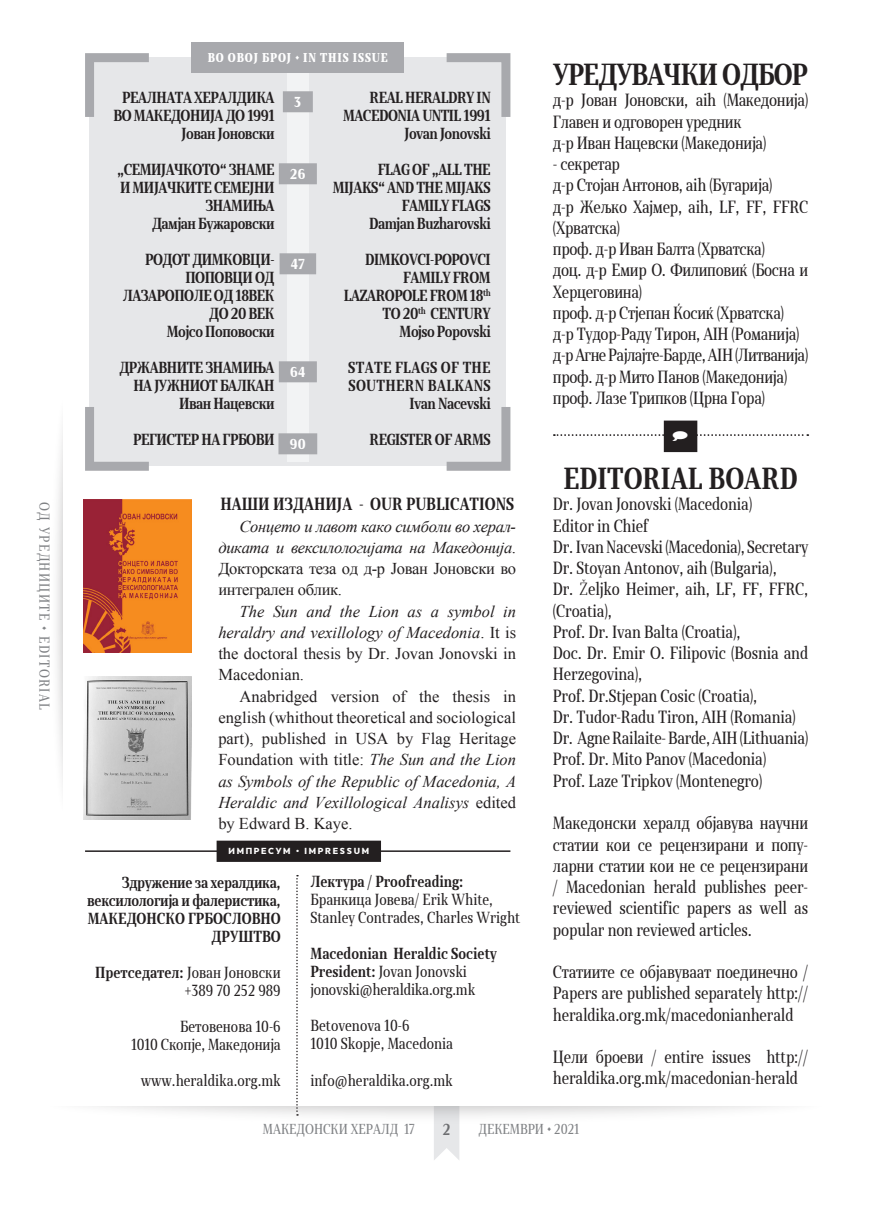
<style>
.page{position:relative;width:872px;height:1212px;background:#fff}
.page>*{position:absolute;margin:0;border:0;box-sizing:border-box;transform-origin:0 0}
.НАСЛОВ{font:700 28.5px "Skola Serif Cn";letter-spacing:-.03em;color:#231f20}
.НАСЛОВ-2{font:700 28.5px "Skola Serif Cn";color:#231f20}
.ГЛАВЕН_ТЕКСТ{font:16.5px/21.3px "Skola Serif Cn";letter-spacing:-.01em;color:#231f20}
._1_ГЛАВЕН_ТЕКСТ{font:italic 16.5px/21.3px "Times New Roman";letter-spacing:-.01em;color:#231f20;text-align:justify}
._1_ГЛАВЕН_ТЕКСТ-2{font:16.5px/21.3px "Times New Roman";color:#231f20;text-align:justify}
.ГЛАВЕН_ТЕКСТ-2{font:16.5px "Skola Serif Cn";letter-spacing:-.03em;color:#231f20}
.МЕЃУНАСЛОВ{font:700 16.5px "Skola Serif Cn";color:#231f20}
.СОДРЖИНА{font:700 15px/18px "Skola Serif Cn";letter-spacing:-.03em;color:#231f20;text-align:right}
.ИМПРЕСУМ{font:15px/18px "Skola Serif Cn";color:#231f20}
.ИМПРЕСУМ-2{font:700 15px/18px "Skola Serif Cn";color:#231f20;text-align:right}
.ИМПРЕСУМ-3{font:700 15px/18px "Skola Serif Cn";letter-spacing:-.02em;color:#231f20;text-align:right}
.СОДРЖИНА-2{font:700 15px/18px "Skola Serif Cn";letter-spacing:.02em;color:#231f20}
.ГЛАВЕН_ТЕКСТ-3{font:700 15px "Skola Serif Cn";color:#6c6d70}
.РУБРИКА{font:13.5px "Skola Serif Cn";color:#808285}
.РУБРИКА-2{font:13.5px "Skola Serif Cn";letter-spacing:.1em;color:#808285}
.СОДРЖИНА_СТРАНИЦИ{font:900 13.5px "Skola Serif Cn";letter-spacing:.02em;color:#fff}
.СОДРЖИНА-3{font:900 12px "Skola Serif Cn";letter-spacing:.075em;color:#fff}
.ИМПРЕСУМ_ХЕДЕР{font:900 8.25px "Skola Sans";letter-spacing:.2em;color:#fff}
.s1{font-style:normal}
.s2{font-style:italic}
.s3{font-weight:700}
.s4{font-weight:300}
</style>
<div class="page">
<img style="left:110px;top:1107px;width:652px;height:53px">
<div style="left:90px;top:58px;width:416px;height:408px;background:#e6e7e9"></div>
<svg style="left:85px;top:53px;width:73px;height:73px"></svg>
<svg style="left:85px;top:398px;width:64px;height:73px"></svg>
<svg style="left:437px;top:53px;width:74px;height:64px"></svg>
<svg style="left:446px;top:407px;width:65px;height:64px"></svg>
<div style="left:287px;top:60px;width:21px;height:402px;background:#f2f3f4"></div>
<div style="left:283px;top:91px;width:30px;height:21px;background:#a8a9ad"></div>
<div style="left:279px;top:163px;width:38px;height:21px;background:#a8a9ad"></div>
<div style="left:279px;top:253px;width:37px;height:21px;background:#a8a9ad"></div>
<div style="left:279px;top:361px;width:38px;height:21px;background:#a8a9ad"></div>
<div style="left:278px;top:433px;width:39px;height:21px;background:#a8a9ad"></div>
<div style="left:191px;top:43px;width:213px;height:30px;background:#a8a9ad"></div>
<hr style="left:85px;top:850px;width:425px;height:2px;background:#231f20">
<div style="left:217px;top:841px;width:164px;height:21px;background:#231f20"></div>
<div style="left:664px;top:421px;width:33px;height:31px;background:#231f20"></div>
<svg style="left:296px;top:875px;width:2px;height:241px"></svg>
<img style="left:84px;top:676px;width:107px;height:144px">
<img style="left:84px;top:500px;width:107px;height:153px">
<svg style="left:554px;top:431px;width:254px;height:10px"></svg>
<p class="РУБРИКА-2" style="left:53px;top:502px;width:209px;rotate:90deg">ОД УРЕДНИЦИТЕ • EDITORIAL</p>
<p class="СОДРЖИНА-3" style="left:208px;top:51px;width:182px">ВО ОВОЈ БРОЈ • IN THIS ISSUE</p>
<p class="СОДРЖИНА" style="left:114px;top:88px;width:162px;text-align:center">РЕАЛНАТА ХЕРАЛДИКА<br>ВО МАКЕДОНИЈА ДО 1991</p>
<p class="СОДРЖИНА" style="left:182px;top:124px;width:94px">Јован Јоновски</p>
<p class="СОДРЖИНА" style="left:117px;top:160px;width:159px">„СЕМИЈАЧКОТО“ ЗНАМЕ<br>И МИЈАЧКИТЕ СЕМЕЈНИ<br>ЗНАМИЊА</p>
<p class="СОДРЖИНА" style="left:152px;top:214px;width:124px">Дамјан Бужаровски</p>
<p class="СОДРЖИНА" style="left:123px;top:250px;width:153px">РОДОТ ДИМКОВЦИ-<br>ПОПОВЦИ ОД<br>ЛАЗАРОПОЛЕ ОД 18ВЕК<br>ДО 20 ВЕК</p>
<p class="СОДРЖИНА" style="left:167px;top:322px;width:109px">Мојсо Поповоски</p>
<p class="СОДРЖИНА" style="left:119px;top:358px;width:157px">ДРЖАВНИТЕ ЗНАМИЊА<br>НА ЈУЖНИОТ БАЛКАН</p>
<p class="СОДРЖИНА" style="left:179px;top:394px;width:97px">Иван Нацевски</p>
<p class="СОДРЖИНА" style="left:133px;top:430px;width:143px">РЕГИСТЕР НА ГРБОВИ</p>
<p class="СОДРЖИНА_СТРАНИЦИ" style="left:294px;top:94px;width:9px">3</p>
<p class="СОДРЖИНА_СТРАНИЦИ" style="left:290px;top:166px;width:17px">26</p>
<p class="СОДРЖИНА_СТРАНИЦИ" style="left:291px;top:256px;width:15px">47</p>
<p class="СОДРЖИНА_СТРАНИЦИ" style="left:290px;top:364px;width:17px">64</p>
<p class="СОДРЖИНА_СТРАНИЦИ" style="left:290px;top:436px;width:17px">90</p>
<p class="СОДРЖИНА" style="left:343px;top:88px;width:149px">REAL HERALDRY IN<br>MACEDONIA UNTIL 1991</p>
<p class="СОДРЖИНА" style="left:404px;top:124px;width:88px">Jovan Jonovski</p>
<p class="СОДРЖИНА" style="left:333px;top:160px;width:159px">FLAG OF „ALL THE<br>MIJAKS“ AND THE MIJAKS<br>FAMILY FLAGS</p>
<p class="СОДРЖИНА" style="left:369px;top:214px;width:123px">Damjan Buzharovski</p>
<p class="СОДРЖИНА" style="left:344px;top:250px;width:148px">DIMKOVCI-POPOVCI<br>FAMILY FROM<br>LAZAROPOLE FROM 18<sup>th<br></sup>TO 20<sup>th</sup> CENTURY</p>
<p class="СОДРЖИНА" style="left:399px;top:322px;width:93px">Mojso Popovski</p>
<p class="СОДРЖИНА-2" style="left:348px;top:358px;width:144px">STATE FLAGS OF THE<br>SOUTHERN BALKANS</p>
<p class="СОДРЖИНА" style="left:409px;top:394px;width:83px">Ivan Nacevski</p>
<p class="СОДРЖИНА" style="left:369px;top:430px;width:123px">REGISTER OF ARMS</p>
<p class="МЕЃУНАСЛОВ" style="left:220px;top:494px;width:295px">НАШИ ИЗДАНИЈА - OUR PUBLICATIONS</p>
<p class="_1_ГЛАВЕН_ТЕКСТ" style="left:218px;top:515px;width:299px;text-indent:21px">Сонцето и лавот како симболи во херал&shy;диката и вексилологијата на Македонија<span class="s1">.<br>Докторската теза од д-р Јован Јоновски во интегрален облик.</span></p>
<p class="_1_ГЛАВЕН_ТЕКСТ" style="left:218px;top:600px;width:299px;text-indent:21px">The Sun and the Lion as a symbol in heraldry and vexillology of Macedonia<span class="s1">. It is the doctoral thesis by Dr. Jovan Jonovski in Macedonian.</span></p>
<p class="_1_ГЛАВЕН_ТЕКСТ-2" style="left:218px;top:685px;width:299px;text-indent:21px">Anabridged version of the thesis in english (whithout theoretical and sociological part), published in USA by Flag Heritage Foundation with title: <span class="s2">The Sun and the Lion as Symbols of the Republic of Macedonia, A Heraldic and Vexillological Analisys</span> edited by Edward B. Kaye.</p>
<p class="ИМПРЕСУМ_ХЕДЕР" style="left:228px;top:846px;width:142px">ИМПРЕСУМ • IMPRESSUM</p>
<p class="ИМПРЕСУМ-3" style="left:87px;top:873px;width:195px">Здружение за хералдика, вексилологија и фалеристика,</p>
<p class="ИМПРЕСУМ-2" style="left:88px;top:909px;width:194px">МАКЕДОНСКО ГРБОСЛОВНО<br>ДРУШТВО</p>
<p class="ИМПРЕСУМ" style="left:95px;top:963px;width:187px"><span class="s3">Претседател:</span> Јован Јоновски</p>
<p class="ИМПРЕСУМ" style="left:184px;top:981px;width:98px">+389 70 252 989</p>
<p class="ИМПРЕСУМ" style="left:180px;top:1017px;width:102px">Бетовенова 10-6</p>
<p class="ИМПРЕСУМ" style="left:131px;top:1035px;width:151px">1010 Скопје, Македонија</p>
<p class="ИМПРЕСУМ" style="left:141px;top:1071px;width:141px">www.heraldika.org.mk</p>
<p class="ИМПРЕСУМ-2" style="left:310px;top:872px;width:155px">Лектура / Proofreading:</p>
<p class="ИМПРЕСУМ" style="left:310px;top:890px;width:211px">Бранкица Јовева/ Erik White,<br>Stanley Contrades, Charles Wright</p>
<p class="ИМПРЕСУМ-2" style="left:310px;top:945px;width:188px">Macedonian Heraldic Society</p>
<p class="ИМПРЕСУМ" style="left:310px;top:963px;width:158px"><span class="s3">President:</span> Jovan Jonovski</p>
<p class="ИМПРЕСУМ" style="left:310px;top:981px;width:166px">jonovski@heraldika.org.mk</p>
<p class="ИМПРЕСУМ" style="left:310px;top:1017px;width:100px">Betovenova 10-6</p>
<p class="ИМПРЕСУМ" style="left:310px;top:1035px;width:144px">1010 Skopje, Macedonia</p>
<p class="ИМПРЕСУМ" style="left:310px;top:1071px;width:144px">info@heraldika.org.mk</p>
<p class="НАСЛОВ" style="left:553px;top:58px;width:256px">УРЕДУВАЧКИ ОДБОР</p>
<p class="ГЛАВЕН_ТЕКСТ" style="left:553px;top:90px;width:257px">д-р Јован Јоновски, aih (Македонија)<br>Главен и одговорен уредник</p>
<p class="ГЛАВЕН_ТЕКСТ" style="left:553px;top:132px;width:215px">д-р Иван Нацевски (Македонија)</p>
<p class="ГЛАВЕН_ТЕКСТ" style="left:553px;top:153px;width:68px">- секретар</p>
<p class="ГЛАВЕН_ТЕКСТ" style="left:553px;top:175px;width:221px">д-р Стојан Антонов, aih (Бугарија)</p>
<p class="ГЛАВЕН_ТЕКСТ" style="left:553px;top:196px;width:257px">д-р Жељко Хајмер, aih, LF, FF, FFRC (Хрватска)</p>
<p class="ГЛАВЕН_ТЕКСТ" style="left:553px;top:238px;width:213px">проф. д-р Иван Балта (Хрватска)</p>
<p class="ГЛАВЕН_ТЕКСТ" style="left:553px;top:260px;width:257px">доц. д-р Емир О. Филиповиќ (Босна и<br>Херцеговина)</p>
<p class="ГЛАВЕН_ТЕКСТ" style="left:553px;top:302px;width:233px">проф. д-р Стјепан Ќосиќ (Хрватска)</p>
<p class="ГЛАВЕН_ТЕКСТ" style="left:553px;top:323px;width:248px">д-р Тудор-Раду Тирон, AIH (Романија)</p>
<p class="ГЛАВЕН_ТЕКСТ-2" style="left:553px;top:346px;width:257px">д-р Агне Рајлајте-Барде, AIH (Литванија)</p>
<p class="ГЛАВЕН_ТЕКСТ" style="left:553px;top:366px;width:236px">проф. д-р Мито Панов (Македонија)</p>
<p class="ГЛАВЕН_ТЕКСТ" style="left:553px;top:387px;width:214px">проф. Лазе Трипков (Црна Гора)</p>
<p class="НАСЛОВ-2" style="left:563px;top:462px;width:236px">EDITORIAL BOARD</p>
<p class="ГЛАВЕН_ТЕКСТ" style="left:553px;top:493px;width:201px">Dr. Jovan Jonovski (Macedonia)</p>
<p class="ГЛАВЕН_ТЕКСТ" style="left:553px;top:515px;width:97px">Editor in Chief</p>
<p class="ГЛАВЕН_ТЕКСТ" style="left:553px;top:536px;width:257px">Dr. Ivan Nacevski (Macedonia), Secretary</p>
<p class="ГЛАВЕН_ТЕКСТ" style="left:553px;top:557px;width:225px">Dr. Stoyan Antonov, aih (Bulgaria),</p>
<p class="ГЛАВЕН_ТЕКСТ" style="left:553px;top:579px;width:257px">Dr. <span class="s4">Ž</span>eljko Heimer, aih, LF, FF, FFRC, (Croatia),</p>
<p class="ГЛАВЕН_ТЕКСТ" style="left:553px;top:621px;width:189px">Prof. Dr. Ivan Balta (Croatia),</p>
<p class="ГЛАВЕН_ТЕКСТ" style="left:553px;top:642px;width:257px">Doc. Dr. Emir O. Filipovic (Bosnia and<br>Herzegovina),</p>
<p class="ГЛАВЕН_ТЕКСТ" style="left:553px;top:685px;width:206px">Prof. Dr.Stjepan Cosic (Croatia),</p>
<p class="ГЛАВЕН_ТЕКСТ" style="left:553px;top:706px;width:244px">Dr. Tudor-Radu Tiron, AIH (Romania)</p>
<p class="ГЛАВЕН_ТЕКСТ" style="left:553px;top:727px;width:257px">Dr. Agne Railaite- Barde, AIH (Lithuania)</p>
<p class="ГЛАВЕН_ТЕКСТ" style="left:553px;top:749px;width:215px">Prof. Dr. Mito Panov (Macedonia)</p>
<p class="ГЛАВЕН_ТЕКСТ" style="left:553px;top:770px;width:211px">Prof. Laze Tripkov (Montenegro)</p>
<p class="ГЛАВЕН_ТЕКСТ" style="left:553px;top:812px;width:257px;text-align:justify">Македонски хералд објавува научни статии кои се рецензирани и попу&shy;ларни статии кои не се рецензирани / Macedonian herald publishes peer&shy;reviewed scientific papers as well as popular non reviewed articles.</p>
<p class="ГЛАВЕН_ТЕКСТ" style="left:553px;top:961px;width:257px;text-align:justify">Статиите се објавуваат поединечно / Papers are published separately http:// heraldika.org.mk/macedonianherald</p>
<p class="ГЛАВЕН_ТЕКСТ" style="left:553px;top:1046px;width:257px">Цели броеви / entire issues http:// heraldika.org.mk/macedonian-herald</p>
<p class="РУБРИКА" style="left:263px;top:1121px;width:153px">МАКЕДОНСКИ ХЕРАЛД 17</p>
<p class="ГЛАВЕН_ТЕКСТ-3" style="left:443px;top:1120px;width:9px">2</p>
<p class="РУБРИКА" style="left:478px;top:1121px;width:102px">ДЕКЕМВРИ • 2021</p>
</div>
